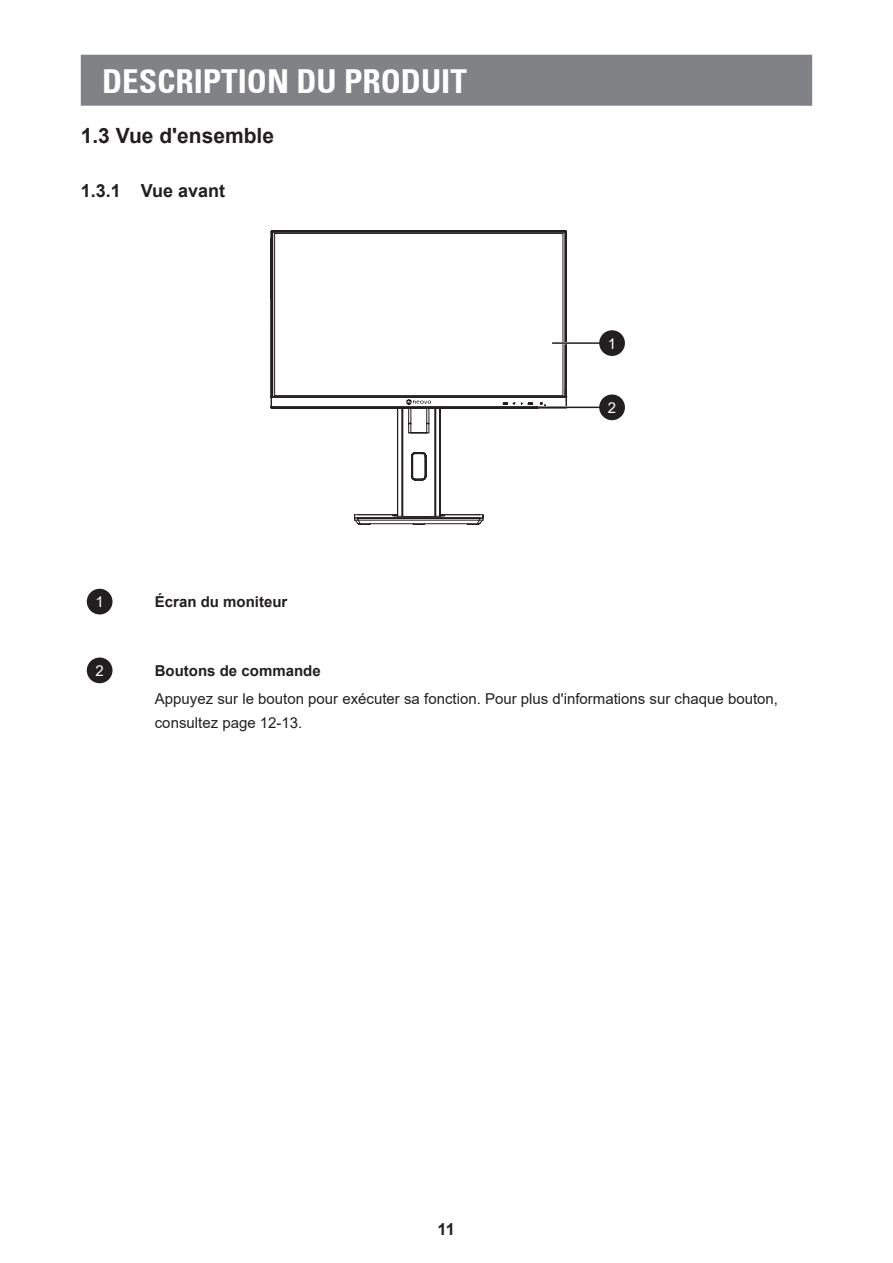
<style>
.page{position:relative;width:893px;height:1263px;background:#fff}
.page>*{position:absolute;margin:0;border:0;box-sizing:border-box;transform-origin:0 0}
.t1{font:700 condensed 33px "Univers 67";color:#fff}
.t2{font:700 21px "Arial";color:#231f20}
.t3{font:700 18px "Arial";color:#231f20}
.t4{font:700 16.5px "Arial";color:#231f20}
.t5{font:15px/24px "Arial";color:#231f20}
.t6{font:700 15px "Arial";color:#231f20}
.t7{font:15px "Arial";color:#fff}
</style>
<div class="page">
<div style="left:81px;top:55px;width:731px;height:51px;background:#808285;border:2px solid #808285"></div>
<svg style="left:272px;top:233px;width:294px;height:291px"></svg>
<svg style="left:271px;top:396px;width:296px;height:12px"></svg>
<hr style="left:552px;top:342px;width:50px;height:2px;background:#231f20">
<div style="left:599px;top:330px;width:26px;height:26px;background:#231f20;border-radius:50%"></div>
<hr style="left:539px;top:406px;width:63px;height:2px;background:#fff">
<hr style="left:539px;top:407px;width:63px;height:1px;background:#231f20">
<div style="left:599px;top:394px;width:26px;height:26px;background:#231f20;border-radius:50%"></div>
<div style="left:87px;top:589px;width:26px;height:25px;background:#231f20;border-radius:50%"></div>
<div style="left:87px;top:657px;width:26px;height:26px;background:#231f20;border-radius:50%"></div>
<h1 class="t1" style="left:102px;top:61px;width:366px">DESCRIPTION DU PRODUIT</h1>
<h2 class="t2" style="left:81px;top:121px;width:195px">1.3 Vue d'ensemble</h2>
<p class="t3" style="left:81px;top:178px;width:146px">1.3.1 Vue avant</p>
<p class="t7" style="left:95px;top:591px;width:10px">1</p>
<p class="t6" style="left:155px;top:591px;width:134px">Écran du moniteur</p>
<p class="t7" style="left:608px;top:333px;width:10px">1</p>
<p class="t7" style="left:608px;top:397px;width:10px">2</p>
<p class="t7" style="left:95px;top:660px;width:10px">2</p>
<p class="t6" style="left:155px;top:660px;width:167px">Boutons de commande</p>
<p class="t5" style="left:155px;top:687px;width:625px">Appuyez sur le bouton pour exécuter sa fonction. Pour plus d'informations sur chaque bouton, consultez page 12-13.</p>
<p class="t4" style="left:437px;top:1217px;width:19px">11</p>
</div>
